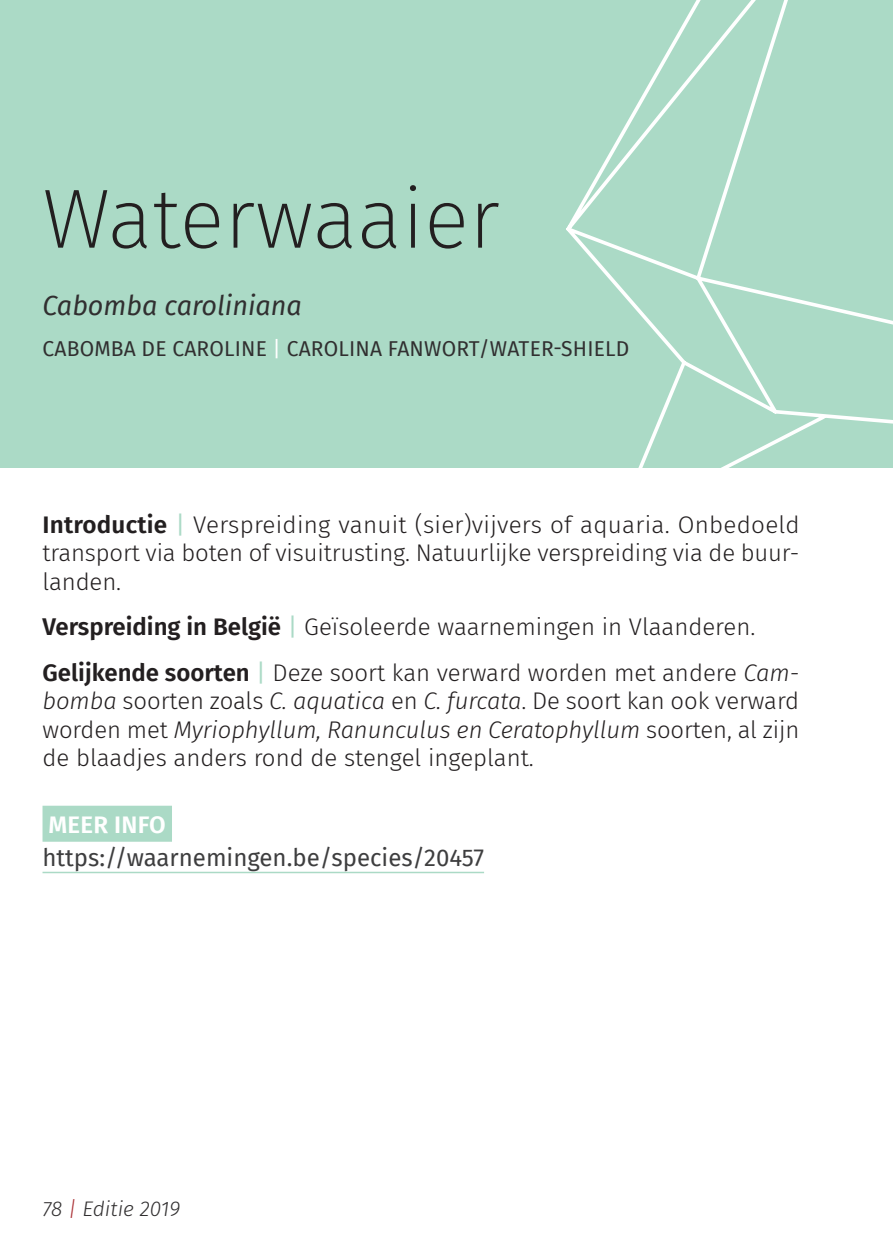
<style>
.page{position:relative;width:893px;height:1259px;background:#fff}
.page>*{position:absolute;margin:0;border:0;box-sizing:border-box;transform-origin:0 0}
.t1{font:200 84px "Fira Sans";color:#231f20}
.t2{font:italic 27px "Fira Sans";color:#312f30}
.t3{font:300 24px/28.5px "Fira Sans";letter-spacing:-.005em;color:#231f20;text-align:justify}
.t4{font:24px "Fira Sans";color:#3e3e3f}
.t5{font:600 24px "Fira Sans";letter-spacing:.01em;color:#fff}
.t6{font:21px "Fira Sans";letter-spacing:.01em;color:#312f30}
.t7{font:italic 300 21px "Fira Sans";color:#312f30}
.s1{color:#fff}
.s2{font-weight:600}
.s3{font-weight:400;color:#abdac6}
.s4{font-style:italic}
.s5{color:#aa3136}
</style>
<div class="page">
<div style="left:0;top:0;width:893px;height:468px;background:#abdac6"></div>
<svg style="left:566px;top:0;width:327px;height:468px"></svg>
<div style="left:43px;top:805px;width:129px;height:36px;background:#abdac6"></div>
<hr style="left:43px;top:871px;width:441px;height:2px;background:#abdac6">
<h1 class="t1" style="left:43px;top:169px;width:459px">Waterwaaier</h1>
<p class="t2" style="left:43px;top:290px;width:261px">Cabomba caroliniana</p>
<p class="t6" style="left:43px;top:337px;width:588px">CABOMBA DE CAROLINE <span class="s1">|</span> CAROLINA FANWORT/WATER-SHIELD</p>
<p class="t3" style="left:43px;top:510px;width:759px"><span class="s2">Introductie</span> <span class="s3">|</span> Verspreiding vanuit (sier)vijvers of aquaria. Onbedoeld transport via boten of visuitrusting. Natuurlijke verspreiding via de buur&shy;landen.</p>
<p class="t3" style="left:43px;top:604px;width:758px;line-height:45.6px"><span class="s2">Verspreiding in België</span> <span class="s3">|</span> Geïsoleerde waarnemingen in Vlaanderen.<br><span class="s2">Gelijkende soorten</span> <span class="s3">|</span> Deze soort kan verward worden met andere <span class="s4">Cam-</span></p>
<p class="t3" style="left:43px;top:687px;width:758px"><span class="s4">bomba</span> soorten zoals <span class="s4">C. aquatica</span> en <span class="s4">C. furcata</span>. De soort kan ook verward worden met <span class="s4">Myriophyllum, Ranunculus en Ceratophyllum</span> soorten, al zijn de blaadjes anders rond de stengel ingeplant.</p>
<p class="t5" style="left:48px;top:811px;width:131px">MEER INFO :</p>
<p class="t4" style="left:43px;top:844px;width:443px">https://waarnemingen.be/species/20457</p>
<p class="t7" style="left:43px;top:1196px;width:139px">78 <span class="s5">|</span> Editie 2019</p>
</div>
